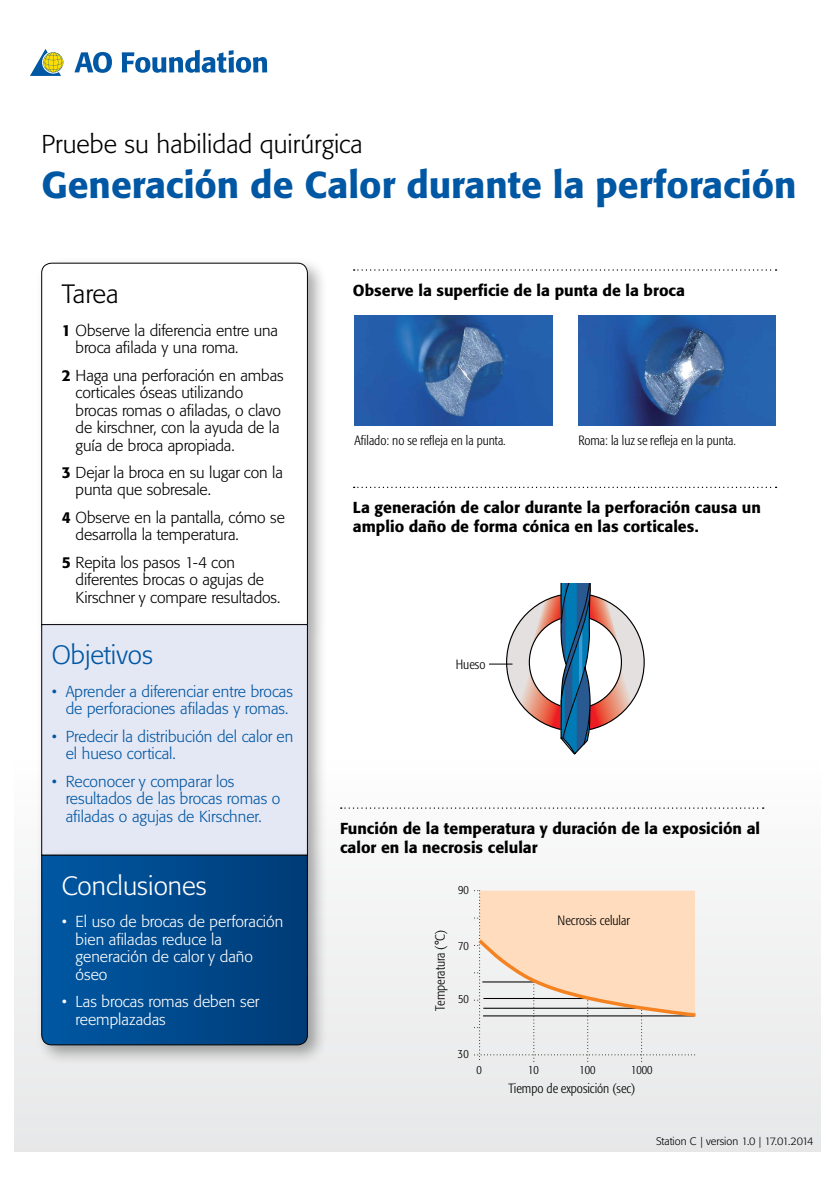
<style>
.page{position:relative;width:835px;height:1184px;background:#fff}
.page>*{position:absolute;margin:0;border:0;box-sizing:border-box;transform-origin:0 0}
.t1{font:500 37.1px "Formata BQ";color:#0057a3}
.t2{font:300 26.25px "Formata BQ";color:#fff}
.t3{font:300 26.25px "Formata BQ";color:#0057a3}
.t4{font:300 26.25px "Formata BQ";letter-spacing:-.01em;color:#000}
.t5{font:300 25.55px "Formata BQ";color:#000}
.t6{font:300 15.75px/17.5px "Formata BQ";letter-spacing:-.005em;color:#000}
.t7{font:500 15.75px/18.9px "Formata BQ";color:#000}
.t8{font:300 15.75px/17.5px "Formata BQ";color:#0057a3}
.t9{font:300 15.75px/17.5px "Formata BQ";color:#fff}
.t10{font:300 condensed 13.3px "Formata BQ";color:#000}
.t11{font:300 condensed 12.25px "Formata BQ";color:#000}
.t12{font:300 10.85px "Formata BQ";color:#000}
.s1{font-weight:500}
</style>
<div class="page">
<div style="left:15px;top:235px;width:804px;height:917px;background:linear-gradient(to bottom,#fff,#efefef)"></div>
<svg style="left:474px;top:889px;width:222px;height:172px;background:#f3ddca"></svg>
<div style="left:35px;top:257px;width:293px;height:388px;background:#000;opacity:.35"></div>
<svg style="left:41px;top:263px;width:267px;height:355px"></svg>
<div style="left:35px;top:618px;width:293px;height:258px;background:#000;opacity:.35"></div>
<div style="left:42px;top:624px;width:265px;height:231px;background:#e4e7f4"></div>
<div style="left:41px;top:624px;width:266px;height:231px;border:1px solid #000"></div>
<div style="left:35px;top:848px;width:293px;height:217px;background:#000;opacity:.35"></div>
<svg style="left:41px;top:855px;width:267px;height:190px;background:#00488a"></svg>
<svg style="left:74px;top:52px;width:38px;height:21px"></svg>
<svg style="left:122px;top:50px;width:145px;height:23px"></svg>
<svg style="left:30px;top:49px;width:33px;height:27px"></svg>
<svg style="left:341px;top:807px;width:422px;height:2px"></svg>
<svg style="left:353px;top:269px;width:423px;height:2px"></svg>
<svg style="left:353px;top:487px;width:423px;height:1px"></svg>
<svg style="left:489px;top:583px;width:156px;height:171px"></svg>
<img style="left:355px;top:316px;width:197px;height:109px">
<img style="left:578px;top:316px;width:197px;height:109px">
<h3 class="t5" style="left:41px;top:129px;width:323px">Pruebe su habilidad quirúrgica</h3>
<h1 class="t1" style="left:41px;top:162px;width:756px">Generación de Calor durante la perforación</h1>
<h2 class="t4" style="left:62px;top:279px;width:58px">Tarea</h2>
<p class="t6" style="left:76px;top:321px;width:204px;text-indent:-14px"><span class="s1">1</span> Observe la diferencia entre una broca afilada y una roma.</p>
<p class="t6" style="left:76px;top:366px;width:210px;text-indent:-14px"><span class="s1">2</span> Haga una perforación en ambas corticales óseas utilizando brocas romas o afiladas, o clavo de kirschner, con la ayuda de la guía de broca apropiada.</p>
<p class="t6" style="left:76px;top:464px;width:209px;text-indent:-14px"><span class="s1">3</span> Dejar la broca en su lugar con la punta que sobresale.</p>
<p class="t6" style="left:76px;top:509px;width:211px;text-indent:-14px"><span class="s1">4</span> Observe en la pantalla, cómo se desarrolla la temperatura.</p>
<p class="t6" style="left:76px;top:554px;width:206px;text-indent:-14px"><span class="s1">5</span> Repita los pasos 1-4 con diferentes brocas o agujas de<br>Kirschner y compare resultados.</p>
<h2 class="t3" style="left:52px;top:639px;width:103px">Objetivos</h2>
<p class="t8" style="left:52px;top:682px;width:243px;text-align:center">• Aprender a diferenciar entre brocas de perforaciones afiladas y romas.</p>
<p class="t8" style="left:66px;top:727px;width:229px;text-indent:-14px">• Predecir la distribución del calor en el hueso cortical.</p>
<p class="t8" style="left:66px;top:772px;width:216px;text-indent:-14px">• Reconocer y comparar los resultados de las brocas romas o afiladas o agujas de Kirschner.</p>
<h2 class="t2" style="left:62px;top:870px;width:146px">Conclusiones</h2>
<p class="t9" style="left:76px;top:913px;width:209px;text-indent:-14px">• El uso de brocas de perforación bien afiladas reduce la generación de calor y daño óseo</p>
<p class="t9" style="left:76px;top:993px;width:185px;text-indent:-14px">• Las brocas romas deben ser reemplazadas</p>
<p class="t7" style="left:353px;top:280px;width:333px">Observe la superficie de la punta de la broca</p>
<p class="t10" style="left:354px;top:432px;width:153px">Afilado: no se refleja en la punta.</p>
<p class="t10" style="left:578px;top:432px;width:159px">Roma: la luz se refleja en la punta.</p>
<p class="t7" style="left:353px;top:498px;width:409px">La generación de calor durante la perforación causa un amplio daño de forma cónica en las corticales.</p>
<p class="t10" style="left:455px;top:657px;width:31px">Hueso</p>
<p class="t7" style="left:340px;top:818px;width:421px">Función de la temperatura y duración de la exposición al calor en la necrosis celular</p>
<p class="t11" style="left:458px;top:882px;width:12px">90</p>
<p class="t10" style="left:432px;top:1010px;width:82px;rotate:-90deg">Temperatura (°C)</p>
<p class="t11" style="left:458px;top:938px;width:12px">70</p>
<p class="t11" style="left:458px;top:992px;width:12px">50</p>
<p class="t10" style="left:557px;top:912px;width:74px">Necrosis celular</p>
<p class="t11" style="left:458px;top:1047px;width:12px">30</p>
<p class="t11" style="left:476px;top:1063px;width:7px">0</p>
<p class="t11" style="left:528px;top:1063px;width:12px">10</p>
<p class="t11" style="left:579px;top:1063px;width:18px">100</p>
<p class="t11" style="left:631px;top:1063px;width:23px">1000</p>
<p class="t10" style="left:508px;top:1080px;width:128px">Tiempo de exposición (sec)</p>
<p class="t12" style="left:656px;top:1134px;width:159px">Station C | version 1.0 | 17.01.2014</p>
</div>
